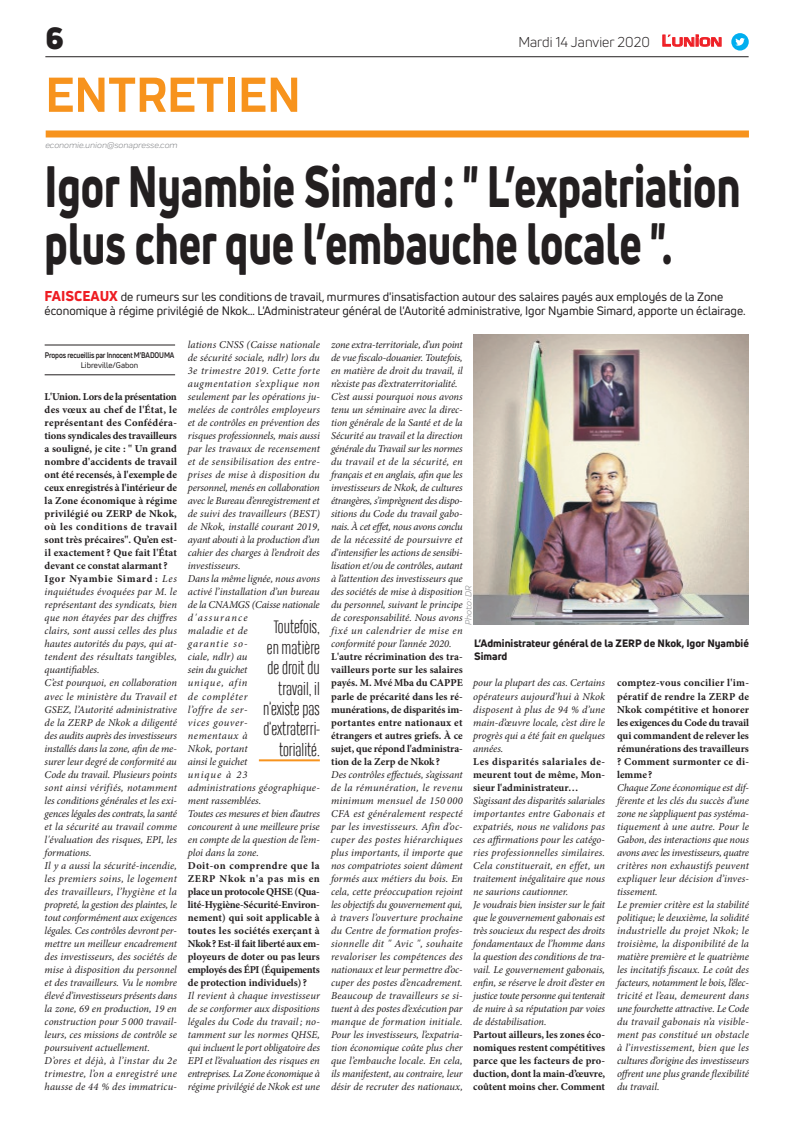
<style>
.page{position:relative;width:794px;height:1129px;background:#fff}
.page>*{position:absolute;margin:0;border:0;box-sizing:border-box;transform-origin:0 0}
.t1{font:800 57px/57px "Uni Neue";color:#231f20;scale:.74 1}
.t2{font:700 51px "Praktika";color:#f7931d}
.t3{font:900 30px "Uni Neue";color:#231f20}
.t4{font:300 17px/20.4px "Heading Compressed Pro";color:#231f20;text-align:right}
.t5{font:14px "Uni Neue";color:#231f20}
.t6{font:12px/14.4px "Uni Neue";color:#231f20}
.t7{font:italic 10.5px/13px "Minion Pro";letter-spacing:-.005em;color:#231f20}
.t8{font:700 10.5px/13px "Minion Pro";color:#231f20;text-align:justify}
.t9{font:800 10.5px/12.6px "Uni Neue";color:#231f20}
.t10{font:italic 9px "Praktika";color:#818386}
.t11{font:700 8px "Uni Neue";letter-spacing:-.02em;color:#231f20;scale:.88 1}
.t12{font:8px "Uni Neue";color:#231f20}
.s1{font-family:"Eurostile";font-weight:600;font-size:14.9px;color:#ee1d23}
.s2{font-family:"Eurostile";font-weight:600;font-size:11.4px;color:#ee1d23}
.s3{font-weight:800;font-size:14px;color:#ee1d23}
.s4{font-weight:700;font-style:normal}
</style>
<div class="page">
<div style="left:46px;top:130px;width:703px;height:7px;background:#f7931d"></div>
<hr style="left:45px;top:56px;width:703px;height:1px;background:#231f20">
<svg style="left:662px;top:34px;width:60px;height:13px"></svg>
<div style="left:731px;top:33px;width:17px;height:18px;background:#00aeef;border-radius:50%"></div>
<svg style="left:735px;top:38px;width:10px;height:8px"></svg>
<hr style="left:45px;top:374px;width:130px;height:1px;background:#231f20">
<hr style="left:45px;top:345px;width:130px;height:1px;background:#231f20">
<img style="left:473px;top:334px;width:276px;height:291px">
<hr style="left:259px;top:759px;width:61px;height:2px;background:#f7931d">
<h3 class="t3" style="left:45px;top:17px;width:20px">6</h3>
<h2 class="t2" style="left:45px;top:54px;width:257px">ENTRETIEN</h2>
<p class="t10" style="left:45px;top:139px;width:134px">economie.union@sonapresse.com</p>
<h3 class="t5" style="left:518px;top:33px;width:205px">Mardi 14 Janvier 2020 <span class="s1">L</span><span class="s2">UNION</span></h3>
<h1 class="t1" style="left:45px;top:157px;width:942px">Igor Nyambie Simard: " L’expatriation plus cher que l’embauche locale ".</h1>
<p class="t6" style="left:45px;top:289px;width:702px"><span class="s3">FAISCEAUX</span> de rumeurs sur les conditions de travail, murmures d'insatisfaction autour des salaires payés aux employés de la Zone économique à régime privilégié de Nkok… L'Administrateur général de l'Autorité administrative, Igor Nyambie Simard, apporte un éclairage.</p>
<p class="t11" style="left:45px;top:350px;width:149px">Propos recueillis par Innocent M'BADOUMA</p>
<p class="t12" style="left:81px;top:360px;width:59px">Libreville/Gabon</p>
<p class="t7" style="left:188px;top:338px;width:133px">lations CNSS (Caisse nationale de sécurité sociale, ndlr) lors du<br>3e trimestre 2019. Cette forte augmentation s’explique non seulement par les opérations ju&shy;melées de contrôles employeurs et de contrôles en prévention des risques professionnels, mais aussi par les travaux de recensement et de sensibilisation des entre&shy;prises de mise à disposition du personnel, menés en collaboration avec le Bureau d’enregistrement et de suivi des travailleurs (BEST) de Nkok, installé courant 2019, ayant abouti à la production d’un cahier des charges à l’endroit des investisseurs.<br>Dans la même lignée, nous avons activé l’installation d’un bureau de la CNAMGS (Caisse nationale d'assurance<br>maladie et de<br>garantie so-<br>ciale, ndlr) au<br>sein du guichet<br>unique, afin<br>de compléter<br>l’offre de ser-<br>vices gouver-<br>nementaux à<br>Nkok, portant<br>ainsi le guichet<br>unique à 23<br>administrations géographique&shy;ment rassemblées.<br>Toutes ces mesures et bien d’autres concourent à une meilleure prise en compte de la question de l’em&shy;ploi dans la zone.</p>
<p class="t8" style="left:188px;top:858px;width:133px">Doit-on comprendre que la ZERP Nkok n'a pas mis en place un protocole QHSE (Qua&shy;lité-Hygiène-Sécurité-Environ&shy;nement) qui soit applicable à toutes les sociétés exerçant à Nkok? Est-il fait liberté aux em&shy;ployeurs de doter ou pas leurs employés des ÉPI (Équipements de protection individuels)?</p>
<p class="t7" style="left:188px;top:988px;width:133px;text-align:justify">Il revient à chaque investisseur de se conformer aux dispositions légales du Code du travail ; no&shy;tamment sur les normes QHSE, qui incluent le port obligatoire des EPI et l’évaluation des risques en entreprises. La Zone économique à régime privilégié de Nkok est une</p>
<p class="t7" style="left:331px;top:338px;width:133px">zone extra-territoriale, d’un point de vue fiscalo-douanier. Toutefois, en matière de droit du travail, il n’existe pas d’extraterritorialité.<br>C’est aussi pourquoi nous avons tenu un séminaire avec la direc&shy;tion générale de la Santé et de la Sécurité au travail et la direction générale du Travail sur les normes du travail et de la sécurité, en français et en anglais, afin que les investisseurs de Nkok, de cultures étrangères, s’imprègnent des dispo&shy;sitions du Code du travail gabo&shy;nais. À cet effet, nous avons conclu de la nécessité de poursuivre et d’intensifier les actions de sensibi&shy;lisation et/ou de contrôles, autant à l’attention des investisseurs que des sociétés de mise à disposition du personnel, suivant le principe de coresponsabilité. Nous avons fixé un calendrier de mise en conformité pour l’année 2020.</p>
<p class="t8" style="left:331px;top:650px;width:133px">L'autre récrimination des tra&shy;vailleurs porte sur les salaires payés. M. Mvé Mba du CAPPE parle de précarité dans les ré&shy;munérations, de disparités im&shy;portantes entre nationaux et étrangers et autres griefs. À ce sujet, que répond l'administra&shy;tion de la Zerp de Nkok?</p>
<p class="t7" style="left:331px;top:767px;width:133px;text-align:justify">Des contrôles effectués, s’agissant de la rémunération, le revenu minimum mensuel de 150 000<br>CFA est généralement respecté par les investisseurs. Afin d’oc&shy;cuper des postes hiérarchiques plus importants, il importe que nos compatriotes soient dûment formés aux métiers du bois. En cela, cette préoccupation rejoint les objectifs du gouvernement qui, à travers l’ouverture prochaine du Centre de formation profes&shy;sionnelle dit " Avic ", souhaite revaloriser les compétences des nationaux et leur permettre d’oc&shy;cuper des postes d’encadrement.<br>Beaucoup de travailleurs se si&shy;tuent à des postes d’exécution par manque de formation initiale.<br>Pour les investisseurs, l’expatria&shy;tion économique coûte plus cher que l’embauche locale. En cela, ils manifestent, au contraire, leur désir de recruter des nationaux,</p>
<p class="t7" style="left:45px;top:390px;width:134px"><span class="s4">L'Union. Lors de la présentation des vœux au chef de l'État, le représentant des Confédéra&shy;tions syndicales des travailleurs a souligné, je cite : " Un grand nombre d'accidents de travail ont été recensés, à l'exemple de ceux enregistrés à l'intérieur de la Zone économique à régime privilégié ou ZERP de Nkok, où les conditions de travail sont très précaires". Qu’en est&shy;il exactement? Que fait l'État devant ce constat alarmant?<br>Igor Nyambie Simard :</span> Les inquiétudes évoquées par M. le représentant des syndicats, bien que non étayées par des chiffres clairs, sont aussi celles des plus hautes autorités du pays, qui at&shy;tendent des résultats tangibles, quantifiables.<br>C’est pourquoi, en collaboration avec le ministère du Travail et<br>GSEZ, l’Autorité administrative de la ZERP de Nkok a diligenté des audits auprès des investisseurs installés dans la zone, afin de me&shy;surer leur degré de conformité au<br>Code du travail. Plusieurs points sont ainsi vérifiés, notamment les conditions générales et les exi&shy;gences légales des contrats, la santé et la sécurité au travail comme l'évaluation des risques, EPI, les formations.<br>Il y a aussi la sécurité-incendie, les premiers soins, le logement des travailleurs, l’hygiène et la propreté, la gestion des plaintes, le tout conformément aux exigences légales. Ces contrôles devront per&shy;mettre un meilleur encadrement des investisseurs, des sociétés de mise à disposition du personnel et des travailleurs. Vu le nombre élevé d’investisseurs présents dans la zone, 69 en production, 19 en construction pour 5 000 travail&shy;leurs, ces missions de contrôle se poursuivent actuellement.<br>D’ores et déjà, à l’instar du 2e trimestre, l’on a enregistré une hausse de 44 % des immatricu-</p>
<p class="t10" style="left:462px;top:625px;width:41px;rotate:-90deg">Photo : DR</p>
<h3 class="t4" style="left:263px;top:618px;width:58px">Toutefois, en matière de droit du travail, il n’existe pas d’extraterri&shy;torialité.</h3>
<p class="t9" style="left:474px;top:636px;width:276px">L’Administrateur général de la ZERP de Nkok, Igor Nyambié<br>Simard</p>
<p class="t7" style="left:473px;top:676px;width:133px;text-align:justify">pour la plupart des cas. Certains opérateurs aujourd’hui à Nkok disposent à plus de 94 % d’une main-d’œuvre locale, c’est dire le progrès qui a été fait en quelques années.</p>
<p class="t8" style="left:473px;top:754px;width:133px">Les disparités salariales de&shy;meurent tout de même, Mon&shy;sieur l'administrateur…</p>
<p class="t7" style="left:473px;top:793px;width:133px">S’agissant des disparités salariales importantes entre Gabonais et expatriés, nous ne validons pas ces affirmations pour les catégo&shy;ries professionnelles similaires.<br>Cela constituerait, en effet, un traitement inégalitaire que nous ne saurions cautionner.<br>Je voudrais bien insister sur le fait que le gouvernement gabonais est très soucieux du respect des droits fondamentaux de l’homme dans la question des conditions de tra&shy;vail. Le gouvernement gabonais, enfin, se réserve le droit d’ester en justice toute personne qui tenterait de nuire à sa réputation par voies de déstabilisation.</p>
<p class="t8" style="left:473px;top:1027px;width:133px">Partout ailleurs, les zones éco&shy;nomiques restent compétitives parce que les facteurs de pro&shy;duction, dont la main-d’œuvre, coûtent moins cher. Comment</p>
<p class="t8" style="left:617px;top:676px;width:133px">comptez-vous concilier l'im&shy;pératif de rendre la ZERP de Nkok compétitive et honorer les exigences du Code du travail qui commandent de relever les rémunérations des travailleurs ? Comment surmonter ce di&shy;lemme ?</p>
<p class="t7" style="left:617px;top:780px;width:133px">Chaque Zone économique est dif&shy;férente et les clés du succès d’une zone ne s’appliquent pas systéma&shy;tiquement à une autre. Pour le<br>Gabon, des interactions que nous avons avec les investisseurs, quatre critères non exhaustifs peuvent expliquer leur décision d’inves&shy;tissement.<br>Le premier critère est la stabilité politique; le deuxième, la solidité industrielle du projet Nkok; le troisième, la disponibilité de la matière première et le quatrième les incitatifs fiscaux. Le coût des facteurs, notamment le bois, l’élec&shy;tricité et l’eau, demeurent dans une fourchette attractive. Le Code du travail gabonais n’a visible&shy;ment pas constitué un obstacle à l’investissement, bien que les cultures d’origine des investisseurs offrent une plus grande flexibilité du travail.</p>
</div>
